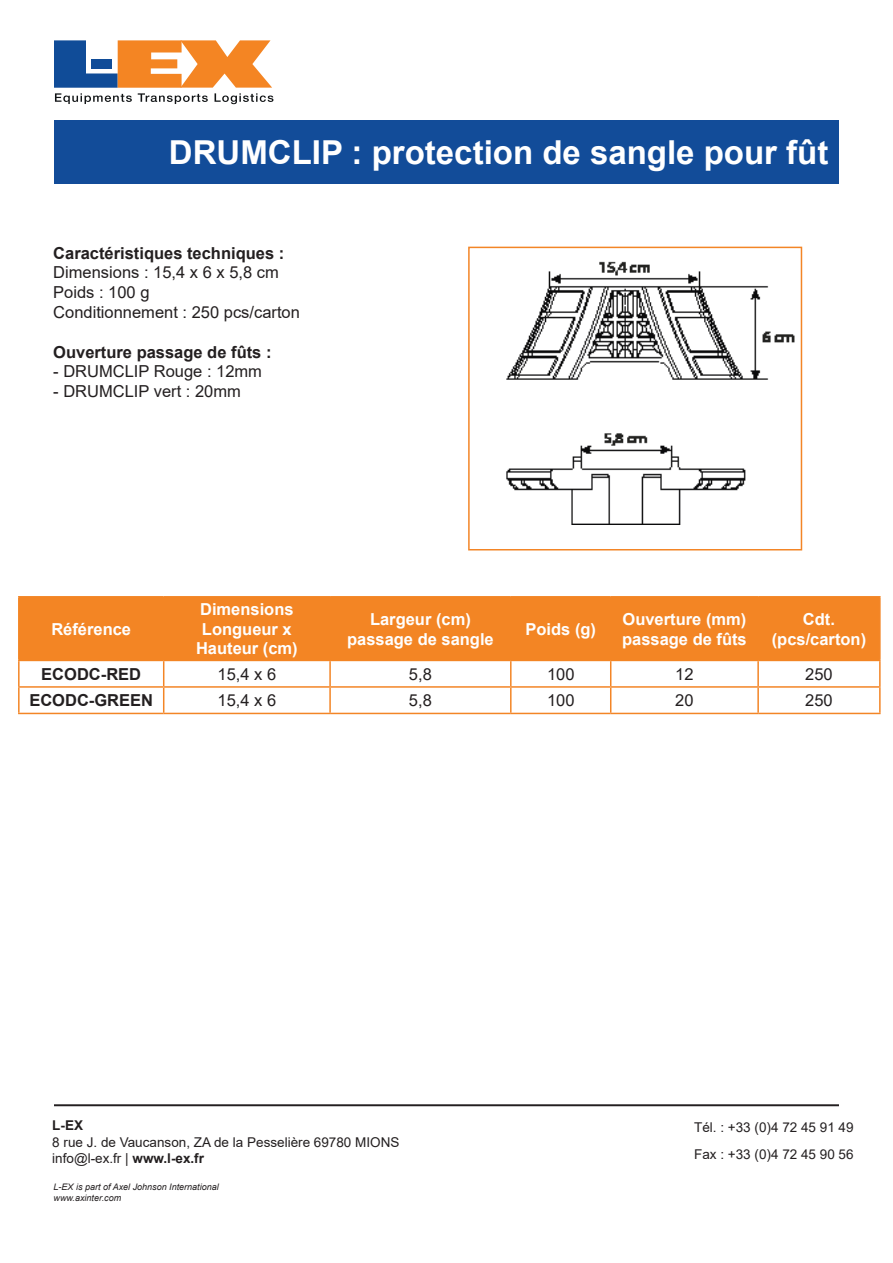
<style>
.page{position:relative;width:893px;height:1263px;background:#fff}
.page>*{position:absolute;margin:0;border:0;box-sizing:border-box;transform-origin:0 0}
.t1{font:700 33px "Arial";color:#fff}
.t2{font:16.5px "Arial";color:#231f20}
.t3{font:700 16.5px/19.8px "Arial";color:#fff;text-align:center}
.t4{font:700 16.5px "Arial";color:#231f20}
.t5{font:13.5px "Arial";color:#231f20}
.t6{font:700 13.5px "Arial";color:#231f20}
.t7{font:italic 9px "Arial";color:#231f20}
.s1{font-weight:700}
</style>
<div class="page">
<svg style="left:54px;top:40px;width:219px;height:64px"></svg>
<div style="left:54px;top:120px;width:785px;height:64px;background:#124c99"></div>
<hr style="left:54px;top:1104px;width:785px;height:2px;background:#231f20">
<div style="left:20px;top:597px;width:859px;height:63px;background:#f38524"></div>
<hr style="left:18px;top:596px;width:146px;height:1px;background:#f38524">
<hr style="left:18px;top:597px;width:2px;height:63px;background:#f38524">
<hr style="left:164px;top:596px;width:166px;height:1px;background:#f38524">
<hr style="left:163px;top:597px;width:1px;height:63px;background:#f38524">
<hr style="left:330px;top:596px;width:181px;height:1px;background:#f38524">
<hr style="left:329px;top:597px;width:2px;height:63px;background:#f38524">
<hr style="left:511px;top:596px;width:100px;height:1px;background:#f38524">
<hr style="left:510px;top:597px;width:2px;height:63px;background:#f38524">
<hr style="left:611px;top:596px;width:147px;height:1px;background:#f38524">
<hr style="left:610px;top:597px;width:1px;height:63px;background:#f38524">
<hr style="left:758px;top:596px;width:123px;height:1px;background:#f38524">
<hr style="left:757px;top:597px;width:2px;height:63px;background:#f38524">
<hr style="left:879px;top:597px;width:2px;height:63px;background:#f38524">
<hr style="left:18px;top:660px;width:146px;height:1px;background:#f38524">
<hr style="left:164px;top:660px;width:166px;height:1px;background:#f38524">
<hr style="left:330px;top:660px;width:181px;height:1px;background:#f38524">
<hr style="left:511px;top:660px;width:100px;height:1px;background:#f38524">
<hr style="left:611px;top:660px;width:147px;height:1px;background:#f38524">
<hr style="left:758px;top:660px;width:123px;height:1px;background:#f38524">
<hr style="left:18px;top:661px;width:2px;height:25px;background:#f38526">
<hr style="left:329px;top:661px;width:2px;height:25px;background:#f38526">
<hr style="left:510px;top:661px;width:2px;height:25px;background:#f38526">
<hr style="left:757px;top:661px;width:2px;height:25px;background:#f38526">
<hr style="left:879px;top:661px;width:2px;height:25px;background:#f38526">
<hr style="left:18px;top:686px;width:146px;height:2px;background:#f38526">
<hr style="left:18px;top:688px;width:2px;height:25px;background:#f38526">
<hr style="left:164px;top:686px;width:166px;height:2px;background:#f38526">
<svg style="left:163px;top:661px;width:1px;height:52px"></svg>
<hr style="left:330px;top:686px;width:181px;height:2px;background:#f38526">
<hr style="left:329px;top:688px;width:2px;height:25px;background:#f38526">
<hr style="left:511px;top:686px;width:100px;height:2px;background:#f38526">
<hr style="left:510px;top:688px;width:2px;height:25px;background:#f38526">
<hr style="left:611px;top:686px;width:147px;height:2px;background:#f38526">
<svg style="left:610px;top:661px;width:1px;height:52px"></svg>
<hr style="left:758px;top:686px;width:123px;height:2px;background:#f38526">
<hr style="left:757px;top:688px;width:2px;height:25px;background:#f38526">
<hr style="left:879px;top:688px;width:2px;height:25px;background:#f38526">
<hr style="left:18px;top:713px;width:146px;height:1px;background:#f38526">
<hr style="left:164px;top:713px;width:166px;height:1px;background:#f38526">
<hr style="left:330px;top:713px;width:181px;height:1px;background:#f38526">
<hr style="left:511px;top:713px;width:100px;height:1px;background:#f38526">
<hr style="left:611px;top:713px;width:147px;height:1px;background:#f38526">
<hr style="left:758px;top:713px;width:123px;height:1px;background:#f38526">
<img style="left:506px;top:261px;width:289px;height:263px">
<div style="left:468px;top:247px;width:334px;height:303px;border:2px solid #f38526"></div>
<p class="t1" style="left:169px;top:129px;width:661px">DRUMCLIP : protection de sangle pour fût</p>
<p class="t4" style="left:53px;top:241px;width:233px">Caractéristiques techniques :</p>
<p class="t2" style="left:53px;top:261px;width:227px">Dimensions : 15,4 x 6 x 5,8 cm</p>
<p class="t2" style="left:53px;top:281px;width:98px">Poids : 100 g</p>
<p class="t2" style="left:53px;top:301px;width:248px">Conditionnement : 250 pcs/carton</p>
<p class="t4" style="left:53px;top:340px;width:220px">Ouverture passage de fûts :</p>
<p class="t2" style="left:53px;top:360px;width:210px">- DRUMCLIP Rouge : 12mm</p>
<p class="t2" style="left:53px;top:380px;width:189px">- DRUMCLIP vert : 20mm</p>
<p class="t3" style="left:51px;top:619px;width:81px">Référence</p>
<p class="t3" style="left:200px;top:599px;width:95px">Dimensions</p>
<p class="t3" style="left:196px;top:619px;width:103px">Longueur x<br>Hauteur (cm)</p>
<p class="t3" style="left:347px;top:609px;width:148px">Largeur (cm) passage de sangle</p>
<p class="t3" style="left:525px;top:619px;width:72px">Poids (g)</p>
<p class="t3" style="left:622px;top:609px;width:126px;text-align:left">Ouverture (mm) passage de fûts</p>
<p class="t3" style="left:803px;top:609px;width:34px">Cdt.</p>
<p class="t3" style="left:772px;top:629px;width:96px">(pcs/carton)</p>
<p class="t4" style="left:41px;top:662px;width:101px">ECODC-RED</p>
<p class="t2" style="left:218px;top:662px;width:60px">15,4 x 6</p>
<p class="t2" style="left:409px;top:662px;width:24px">5,8</p>
<p class="t2" style="left:547px;top:662px;width:29px">100</p>
<p class="t2" style="left:675px;top:662px;width:20px">12</p>
<p class="t2" style="left:805px;top:662px;width:29px">250</p>
<p class="t4" style="left:29px;top:689px;width:125px">ECODC-GREEN</p>
<p class="t2" style="left:218px;top:689px;width:60px">15,4 x 6</p>
<p class="t2" style="left:409px;top:689px;width:24px">5,8</p>
<p class="t2" style="left:547px;top:689px;width:29px">100</p>
<p class="t2" style="left:675px;top:689px;width:20px">20</p>
<p class="t2" style="left:805px;top:689px;width:29px">250</p>
<p class="t6" style="left:52px;top:1116px;width:32px">L-EX</p>
<p class="t5" style="left:52px;top:1132px;width:349px">8 rue J. de Vaucanson, ZA de la Pesselière 69780 MIONS</p>
<p class="t5" style="left:52px;top:1149px;width:153px">info@l-ex.fr | <span class="s1">www.l-ex.fr</span></p>
<p class="t7" style="left:54px;top:1181px;width:167px">L-EX is part of Axel Johnson International</p>
<p class="t7" style="left:54px;top:1191px;width:69px">www.axinter.com</p>
<p class="t5" style="left:694px;top:1118px;width:161px">Tél. : +33 (0)4 72 45 91 49</p>
<p class="t5" style="left:694px;top:1145px;width:161px">Fax : +33 (0)4 72 45 90 56</p>
</div>
